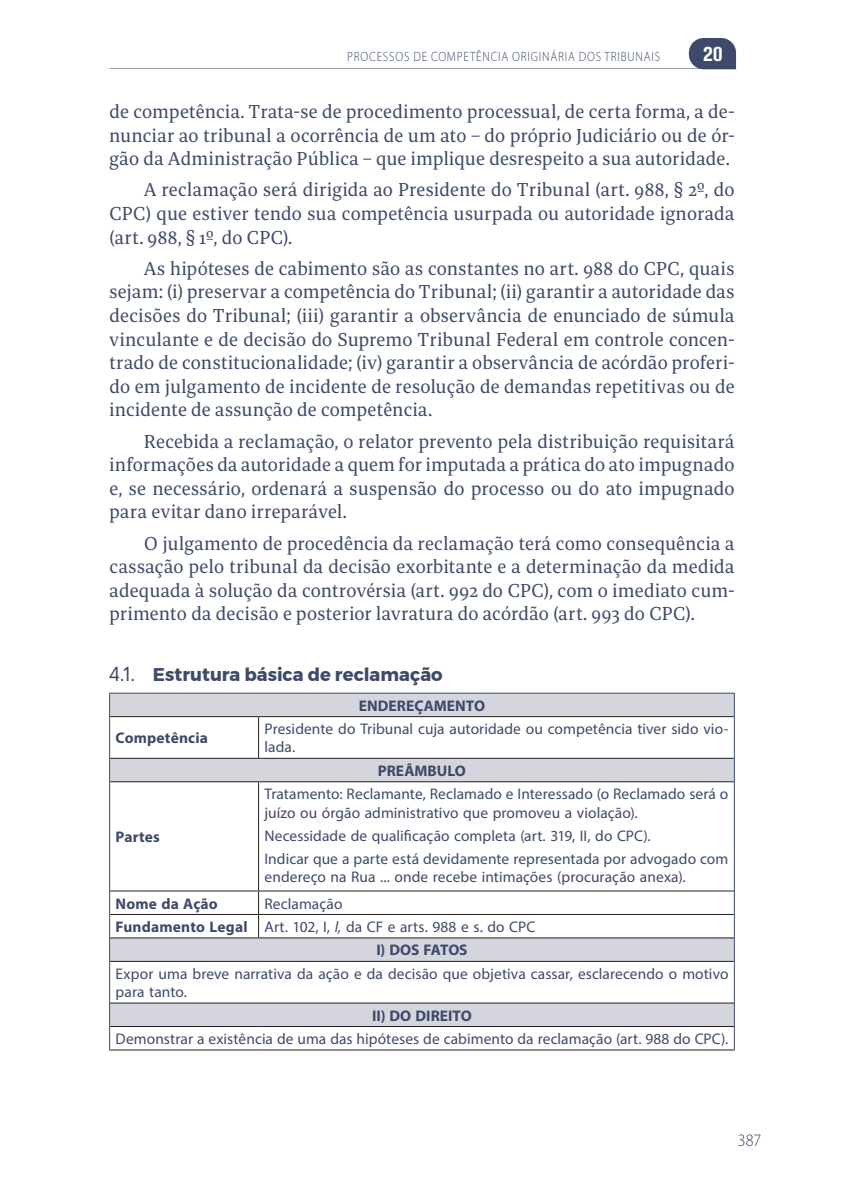
<style>
.page{position:relative;width:844px;height:1191px;background:#fff}
.page>*{position:absolute;margin:0;border:0;box-sizing:border-box;transform-origin:0 0}
.t1{font:700 semi-condensed 18.9px "i Ciel Fester";color:#fff;scale:1.1 1}
.t2{font:18.55px/23.6px "Bespoke Serif";letter-spacing:-.015em;color:#3d4a69;text-align:justify}
.t3{font:700 18.38px "Montserrat";color:#3d4a69}
.t4{font:17.5px "Myriad Variable Concept";color:#3d4a69}
.t5{font:15.4px/18.2px "Myriad Pro";letter-spacing:.005em;color:#3d4a69}
.t6{font:700 15.4px "Myriad Pro";letter-spacing:.005em;color:#3d4a69}
.t7{font:300 13.47px "Myriad Pro";letter-spacing:.07em;color:#3d4a69;scale:.86 1}
.s1{font-family:"Orkney";font-weight:400}
.s2{font-weight:700}
.s3{font-style:italic}
</style>
<div class="page">
<hr style="left:109px;top:68px;width:626px;height:1px;background:#9fa0b0">
<svg style="left:688px;top:38px;width:47px;height:31px"></svg>
<svg style="left:110px;top:693px;width:623px;height:333px"></svg>
<hr style="left:110px;top:716px;width:148px;height:1px;background:#231f20">
<hr style="left:258px;top:716px;width:475px;height:1px;background:#231f20">
<hr style="left:110px;top:758px;width:148px;height:1px;background:#231f20">
<hr style="left:258px;top:758px;width:475px;height:1px;background:#231f20">
<hr style="left:110px;top:781px;width:148px;height:1px;background:#231f20">
<hr style="left:258px;top:781px;width:475px;height:1px;background:#231f20">
<hr style="left:110px;top:890px;width:148px;height:1px;background:#231f20">
<hr style="left:258px;top:890px;width:475px;height:1px;background:#231f20">
<hr style="left:110px;top:914px;width:148px;height:1px;background:#231f20">
<hr style="left:258px;top:914px;width:475px;height:1px;background:#231f20">
<hr style="left:110px;top:937px;width:148px;height:1px;background:#231f20">
<hr style="left:258px;top:937px;width:475px;height:1px;background:#231f20">
<hr style="left:110px;top:961px;width:148px;height:1px;background:#231f20">
<hr style="left:258px;top:961px;width:475px;height:1px;background:#231f20">
<hr style="left:110px;top:1002px;width:148px;height:1px;background:#231f20">
<hr style="left:258px;top:1002px;width:475px;height:1px;background:#231f20">
<hr style="left:110px;top:1026px;width:148px;height:1px;background:#231f20">
<hr style="left:258px;top:1026px;width:475px;height:1px;background:#231f20">
<hr style="left:109px;top:1049px;width:149px;height:1px;background:#231f20">
<hr style="left:258px;top:1049px;width:476px;height:1px;background:#231f20">
<hr style="left:258px;top:717px;width:1px;height:41px;background:#231f20">
<hr style="left:258px;top:782px;width:1px;height:108px;background:#231f20">
<svg style="left:258px;top:891px;width:1px;height:46px"></svg>
<hr style="left:109px;top:692px;width:149px;height:1px;background:#3d4a69">
<svg style="left:109px;top:693px;width:1px;height:23px"></svg>
<hr style="left:258px;top:692px;width:476px;height:1px;background:#3d4a69">
<svg style="left:733px;top:693px;width:1px;height:23px"></svg>
<hr style="left:109px;top:716px;width:1px;height:42px;background:#3d4a69">
<hr style="left:733px;top:716px;width:1px;height:42px;background:#3d4a69">
<svg style="left:109px;top:758px;width:1px;height:23px"></svg>
<svg style="left:733px;top:758px;width:1px;height:23px"></svg>
<hr style="left:109px;top:781px;width:1px;height:110px;background:#3d4a69">
<hr style="left:733px;top:781px;width:1px;height:110px;background:#3d4a69">
<svg style="left:109px;top:891px;width:1px;height:70px"></svg>
<svg style="left:733px;top:891px;width:1px;height:70px"></svg>
<hr style="left:109px;top:961px;width:1px;height:42px;background:#3d4a69">
<hr style="left:733px;top:961px;width:1px;height:42px;background:#3d4a69">
<svg style="left:109px;top:1003px;width:1px;height:46px"></svg>
<svg style="left:733px;top:1003px;width:1px;height:46px"></svg>
<p class="t7" style="left:347px;top:49px;width:364px">PROCESSOS DE COMPETÊNCIA ORIGINÁRIA DOS TRIBUNAIS</p>
<p class="t1" style="left:703px;top:41px;width:19px">20</p>
<p class="t2" style="left:109px;top:99px;width:627px">de competência. Trata-se de procedimento processual, de certa forma, a de&shy;nunciar ao tribunal a ocorrência de um ato – do próprio Judiciário ou de ór&shy;gão da Administração Pública – que implique desrespeito a sua autoridade.</p>
<p class="t2" style="left:109px;top:178px;width:627px;text-indent:35px">A reclamação será dirigida ao Presidente do Tribunal (art. 988, § 2º, do CPC) que estiver tendo sua competência usurpada ou autoridade ignorada (art. 988, § 1º, do CPC).</p>
<p class="t2" style="left:109px;top:256px;width:627px;text-indent:35px">As hipóteses de cabimento são as constantes no art. 988 do CPC, quais sejam: (i) preservar a competência do Tribunal; (ii) garantir a autoridade das decisões do Tribunal; (iii) garantir a observância de enunciado de súmula vinculante e de decisão do Supremo Tribunal Federal em controle concen&shy;trado de constitucionalidade; (iv) garantir a observância de acórdão proferi&shy;do em julgamento de incidente de resolução de demandas repetitivas ou de incidente de assunção de competência.</p>
<p class="t2" style="left:109px;top:429px;width:627px;text-indent:35px">Recebida a reclamação, o relator prevento pela distribuição requisitará informações da autoridade a quem for imputada a prática do ato impugnado e, se necessário, ordenará a suspensão do processo ou do ato impugnado para evitar dano irreparável.</p>
<p class="t2" style="left:109px;top:531px;width:627px;text-indent:35px">O julgamento de procedência da reclamação terá como consequência a cassação pelo tribunal da decisão exorbitante e a determinação da medida adequada à solução da controvérsia (art. 992 do CPC), com o imediato cum&shy;primento da decisão e posterior lavratura do acórdão (art. 993 do CPC).</p>
<p class="t3" style="left:109px;top:659px;width:335px"><span class="s1">4.1.</span> Estrutura básica de reclamação</p>
<p class="t6" style="left:358px;top:695px;width:128px">ENDEREÇAMENTO</p>
<p class="t6" style="left:115px;top:728px;width:94px">Competência</p>
<p class="t5" style="left:264px;top:719px;width:465px">Presidente do Tribunal cuja autoridade ou competência tiver sido vio&shy;lada.</p>
<p class="t6" style="left:378px;top:760px;width:90px">PREÂMBULO</p>
<p class="t6" style="left:115px;top:827px;width:46px">Partes</p>
<p class="t5" style="left:264px;top:784px;width:465px">Tratamento: Reclamante, Reclamado e Interessado (o Reclamado será o juízo ou órgão administrativo que promoveu a violação).</p>
<p class="t5" style="left:264px;top:823px;width:465px;line-height:23.1px">Necessidade de qualificação completa (art. 319, II, do CPC).<br>Indicar que a parte está devidamente representada por advogado com</p>
<p class="t5" style="left:264px;top:867px;width:422px">endereço na Rua ... onde recebe intimações (procuração anexa).</p>
<p class="t6" style="left:115px;top:893px;width:104px">Nome da Ação</p>
<p class="t5" style="left:264px;top:894px;width:79px">Reclamação</p>
<p class="t5" style="left:115px;top:917px;width:421px"><span class="s2">Fundamento Legal</span> Art. 102, I, <span class="s3">l,</span> da CF e arts. 988 e s. do CPC</p>
<p class="t6" style="left:376px;top:940px;width:93px">I) DOS FATOS</p>
<p class="t5" style="left:115px;top:964px;width:614px">Expor uma breve narrativa da ação e da decisão que objetiva cassar, esclarecendo o motivo para tanto.</p>
<p class="t6" style="left:372px;top:1005px;width:101px">II) DO DIREITO</p>
<p class="t5" style="left:115px;top:1029px;width:614px">Demonstrar a existência de uma das hipóteses de cabimento da reclamação (art. 988 do CPC).</p>
<p class="t4" style="left:737px;top:1129px;width:25px">387</p>
</div>
